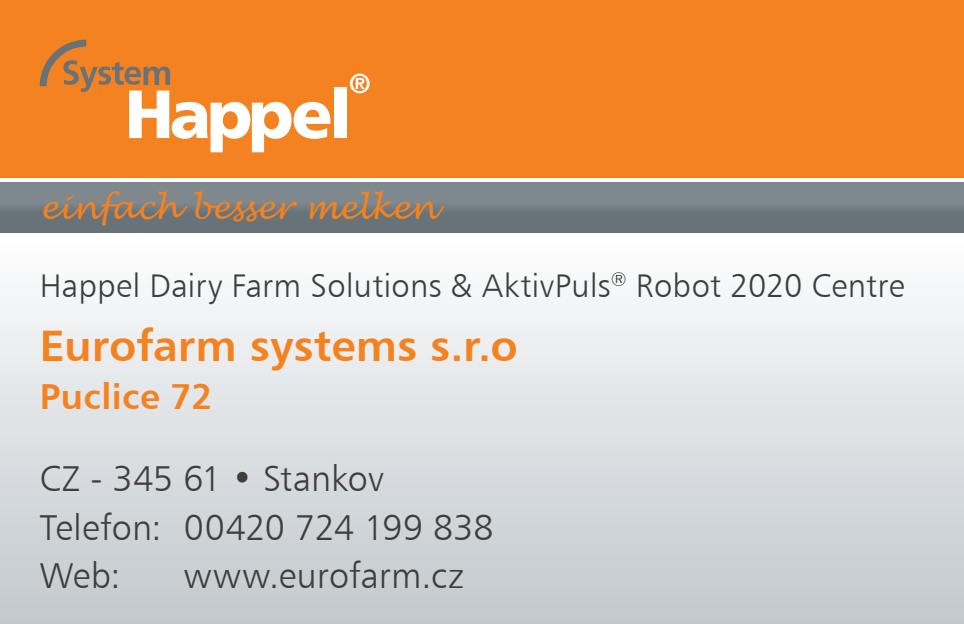
<style>
.page{position:relative;width:964px;height:624px;background:#fff}
.page>*{position:absolute;margin:0;border:0;box-sizing:border-box;transform-origin:0 0}
.t1{font:44px "Humanist 777 BT Bold B";color:#f58220}
.t2{font:36px/48px "Humanist 777 BT Light B";letter-spacing:.005em;color:#3e3e3f}
.t3{font:36px "Humanist 777 BT Bold B";letter-spacing:.005em;color:#f58220}
.t4{font:32.8px "Humanist 777 BT Light B";letter-spacing:.01em;color:#3e3e3f}
.t5{font:italic 32.4px "Lucida Handwriting";letter-spacing:-.005em;color:#f58220}
</style>
<div class="page">
<div style="left:0;top:232px;width:964px;height:392px;background:linear-gradient(to bottom,#fefefe,#c1c8cd)"></div>
<div style="left:0;top:183px;width:964px;height:49px;background:#737e84"></div>
<div style="left:0;top:0;width:964px;height:177px;background:#f58220"></div>
<div style="left:334px;top:87px;width:12px;height:51px;background:#fff"></div>
<svg style="left:40px;top:40px;width:290px;height:112px"></svg>
<svg style="left:350px;top:74px;width:20px;height:19px"></svg>
<p class="t5" style="left:40px;top:188px;width:398px">einfach besser melken</p>
<p class="t4" style="left:40px;top:265px;width:866px">Happel Dairy Farm Solutions &amp; AktivPuls<sup>®</sup> Robot 2020 Centre</p>
<p class="t1" style="left:40px;top:318px;width:480px">Eurofarm systems s.r.o</p>
<p class="t3" style="left:40px;top:374px;width:174px">Puclice 72</p>
<p class="t2" style="left:40px;top:454px;width:455px">CZ - 345 61 • Stankov<br>Telefon: 00420 724 199 838<br>Web:</p>
<p class="t2" style="left:184px;top:550px;width:282px">www.eurofarm.cz</p>
</div>
